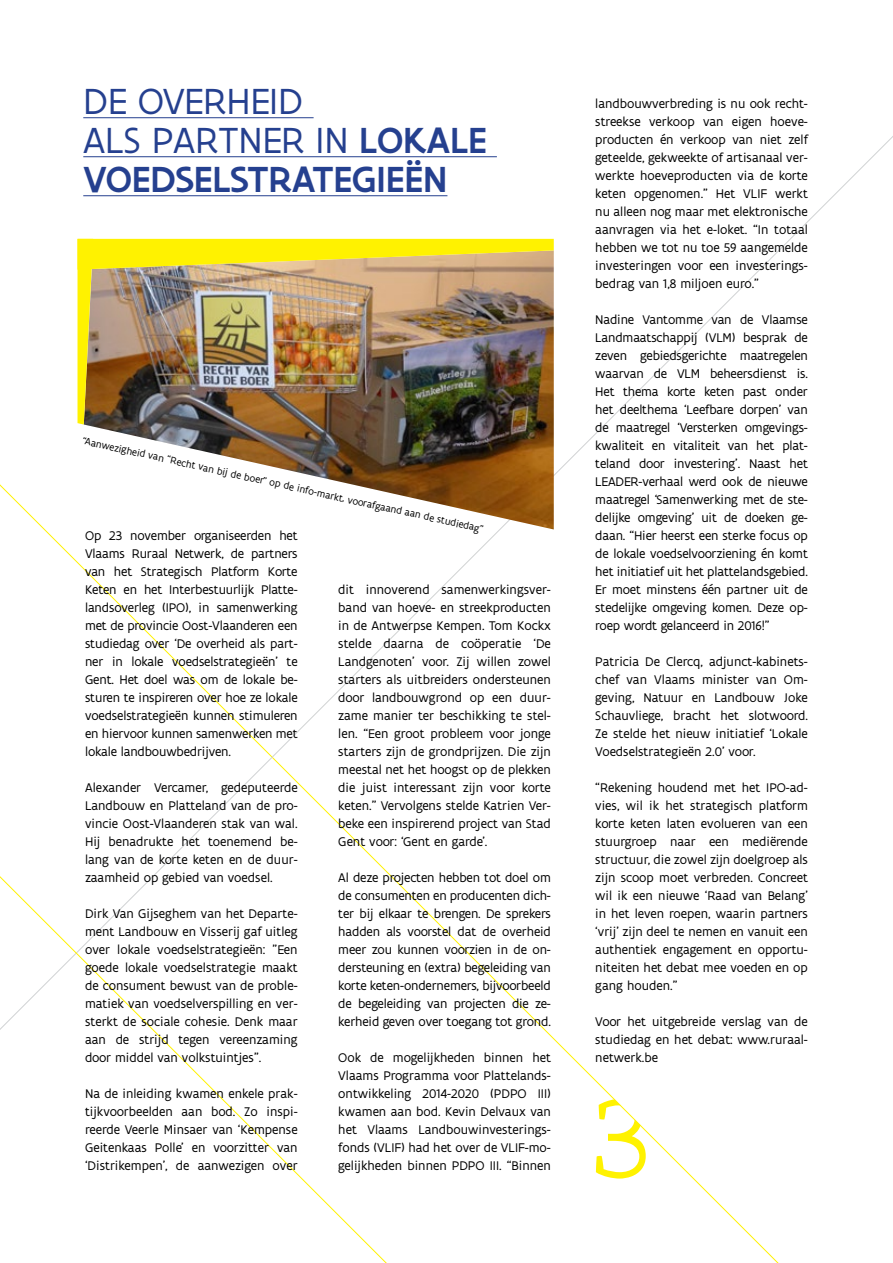
<style>
.page{position:relative;width:893px;height:1263px;background:#fff}
.page>*{position:absolute;margin:0;border:0;box-sizing:border-box;transform-origin:0 0}
.Ondertitel{font:500 39px/39px "Flanders Art Sans";letter-spacing:-.005em;color:#25408f}
.lopende_tekst{font:13.5px/18px "Flanders Art Sans";color:#000;text-align:justify}
.lopende_tekst-2{font:10.5px "Flanders Art Sans";color:#000}
.s1{font-weight:400}
</style>
<div class="page">
<svg style="left:0;top:118px;width:408px;height:1145px"></svg>
<svg style="left:596px;top:1099px;width:50px;height:79px"></svg>
<hr style="left:83px;top:117px;width:231px;height:1px;background:#25408f">
<hr style="left:83px;top:156px;width:414px;height:1px;background:#25408f">
<hr style="left:83px;top:195px;width:364px;height:1px;background:#25408f">
<img style="left:84px;top:424px;width:470px;height:105px">
<img style="left:78px;top:239px;width:476px;height:185px">
<p class="Ondertitel" style="left:83px;top:83px;width:405px"><span class="s1">DE OVERHEID<br>ALS PARTNER IN</span> LOKALE<br>VOEDSELSTRATEGIEËN</p>
<p class="lopende_tekst-2" style="left:85px;top:432px;width:412px;rotate:13deg">“Aanwezigheid van “Recht van bij de boer” op de info-markt, voorafgaand aan de studiedag”</p>
<p class="lopende_tekst" style="left:85px;top:527px;width:214px">Op 23 november organiseerden het Vlaams Ruraal Netwerk, de partners van het Strategisch Platform Korte Keten en het Interbestuurlijk Platte&shy;landsoverleg (IPO), in samenwerking met de provincie Oost-Vlaanderen een studiedag over ‘De overheid als part&shy;ner in lokale voedselstrategieën’ te Gent. Het doel was om de lokale be&shy;sturen te inspireren over hoe ze lokale voedselstrategieën kunnen stimuleren en hiervoor kunnen samenwerken met lokale landbouwbedrijven.</p>
<p class="lopende_tekst" style="left:85px;top:779px;width:214px">Alexander Vercamer, gedeputeerde Landbouw en Platteland van de pro&shy;vincie Oost-Vlaanderen stak van wal.<br>Hij benadrukte het toenemend be&shy;lang van de korte keten en de duur&shy;zaamheid op gebied van voedsel.</p>
<p class="lopende_tekst" style="left:85px;top:905px;width:214px">Dirk Van Gijseghem van het Departe&shy;ment Landbouw en Visserij gaf uitleg over lokale voedselstrategieën: ”Een goede lokale voedselstrategie maakt de consument bewust van de proble&shy;matiek van voedselverspilling en ver&shy;sterkt de sociale cohesie. Denk maar aan de strijd tegen vereenzaming door middel van volkstuintjes”.</p>
<p class="lopende_tekst" style="left:85px;top:1085px;width:214px">Na de inleiding kwamen enkele prak&shy;tijkvoorbeelden aan bod. Zo inspi&shy;reerde Veerle Minsaer van ‘Kempense Geitenkaas Polle’ en voorzitter van ‘Distrikempen’, de aanwezigen over</p>
<p class="lopende_tekst" style="left:338px;top:581px;width:214px">dit innoverend samenwerkingsver&shy;band van hoeve- en streekproducten in de Antwerpse Kempen. Tom Kockx stelde daarna de coöperatie ‘De Landgenoten’ voor. Zij willen zowel starters als uitbreiders ondersteunen door landbouwgrond op een duur&shy;zame manier ter beschikking te stel&shy;len. “Een groot probleem voor jonge starters zijn de grondprijzen. Die zijn meestal net het hoogst op de plekken die juist interessant zijn voor korte keten.” Vervolgens stelde Katrien Ver&shy;beke een inspirerend project van Stad Gent voor: ‘Gent en garde’.</p>
<p class="lopende_tekst" style="left:338px;top:869px;width:214px">Al deze projecten hebben tot doel om de consumenten en producenten dich&shy;ter bij elkaar te brengen. De sprekers hadden als voorstel dat de overheid meer zou kunnen voorzien in de on&shy;dersteuning en (extra) begeleiding van korte keten-ondernemers, bijvoorbeeld de begeleiding van projecten die ze&shy;kerheid geven over toegang tot grond.</p>
<p class="lopende_tekst" style="left:338px;top:1049px;width:214px">Ook de mogelijkheden binnen het Vlaams Programma voor Plattelands&shy;ontwikkeling 2014-2020 (PDPO III) kwamen aan bod. Kevin Delvaux van het Vlaams Landbouwinvesterings&shy;fonds (VLIF) had het over de VLIF-mo&shy;gelijkheden binnen PDPO III. “Binnen</p>
<p class="lopende_tekst" style="left:595px;top:95px;width:214px">landbouwverbreding is nu ook recht&shy;streekse verkoop van eigen hoeve&shy;producten én verkoop van niet zelf geteelde, gekweekte of artisanaal ver&shy;werkte hoeveproducten via de korte keten opgenomen.” Het VLIF werkt nu alleen nog maar met elektronische aanvragen via het e-loket. “In totaal hebben we tot nu toe 59 aangemelde investeringen voor een investerings&shy;bedrag van 1,8 miljoen euro.”</p>
<p class="lopende_tekst" style="left:595px;top:311px;width:214px">Nadine Vantomme van de Vlaamse Landmaatschappij (VLM) besprak de zeven gebiedsgerichte maatregelen waarvan de VLM beheersdienst is.<br>Het thema korte keten past onder het deelthema ‘Leefbare dorpen’ van de maatregel ‘Versterken omgevings&shy;kwaliteit en vitaliteit van het plat&shy;teland door investering’. Naast het LEADER-verhaal werd ook de nieuwe maatregel ‘Samenwerking met de ste&shy;delijke omgeving’ uit de doeken ge&shy;daan. “Hier heerst een sterke focus op de lokale voedselvoorziening én komt het initiatief uit het plattelandsgebied.<br>Er moet minstens één partner uit de stedelijke omgeving komen. Deze op&shy;roep wordt gelanceerd in 2016!”</p>
<p class="lopende_tekst" style="left:595px;top:653px;width:214px">Patricia De Clercq, adjunct-kabinets&shy;chef van Vlaams minister van Om&shy;geving, Natuur en Landbouw Joke Schauvliege, bracht het slotwoord.<br>Ze stelde het nieuw initiatief ‘Lokale Voedselstrategieën 2.0’ voor.</p>
<p class="lopende_tekst" style="left:595px;top:779px;width:214px">“Rekening houdend met het IPO-ad&shy;vies, wil ik het strategisch platform korte keten laten evolueren van een stuurgroep naar een mediërende structuur, die zowel zijn doelgroep als zijn scoop moet verbreden. Concreet wil ik een nieuwe ‘Raad van Belang’ in het leven roepen, waarin partners ‘vrij’ zijn deel te nemen en vanuit een authentiek engagement en opportu&shy;niteiten het debat mee voeden en op gang houden.”</p>
<p class="lopende_tekst" style="left:595px;top:1013px;width:214px">Voor het uitgebreide verslag van de studiedag en het debat: www.ruraal&shy;netwerk.be</p>
</div>
